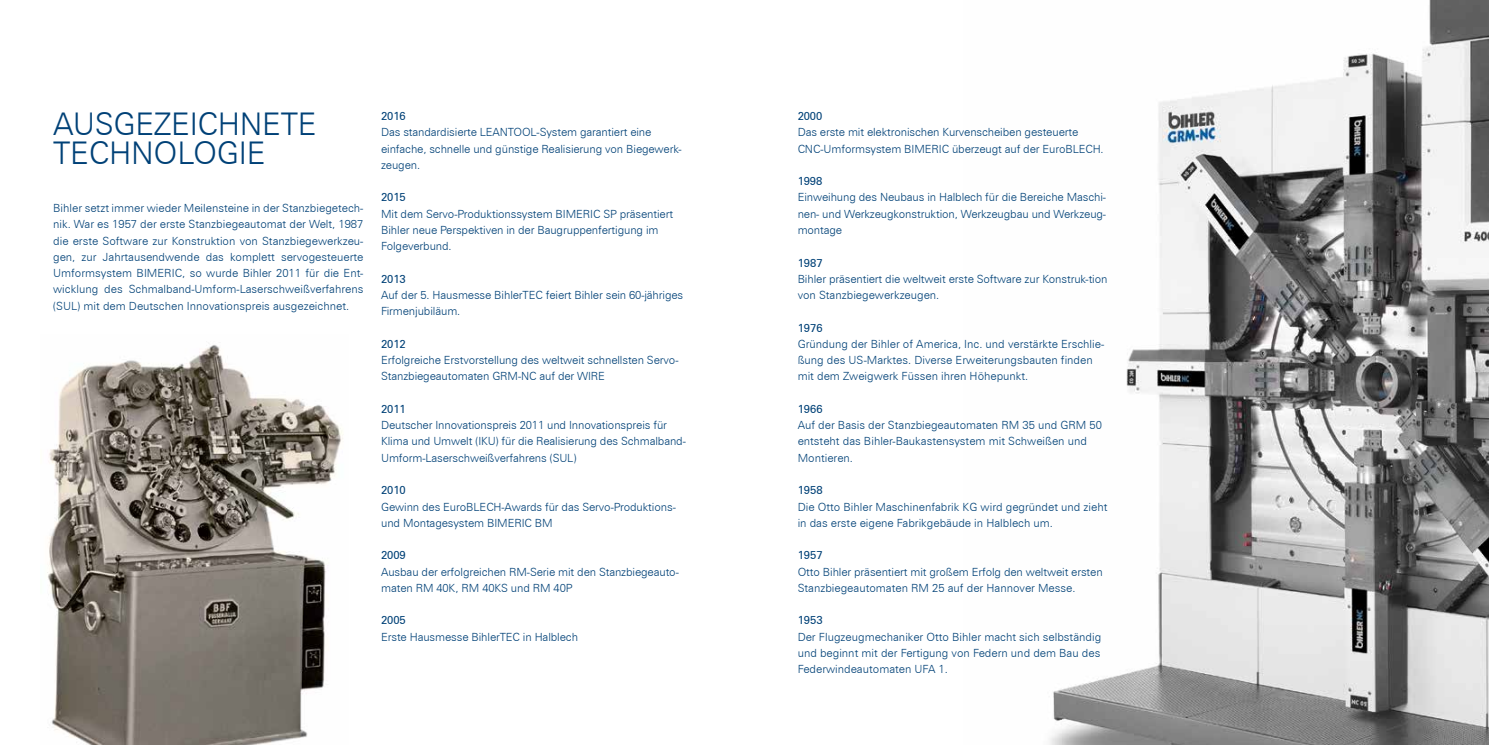
<style>
.page{position:relative;width:1489px;height:745px;background:#fff}
.page>*{position:absolute;margin:0;border:0;box-sizing:border-box;transform-origin:0 0}
.t1{font:300 31.25px/28.8px "Zurich BT";letter-spacing:-.01em;color:#004177}
.t2{font:300 11.25px/16.2px "Zurich BT";letter-spacing:-.01em;color:#004177}
.t3{font:11.25px "Zurich BT";letter-spacing:-.01em;color:#004177}
</style>
<div class="page">
<img style="left:47px;top:345px;width:296px;height:399px">
<img style="left:1050px;top:0;width:438px;height:744px">
<h1 class="t1" style="left:53px;top:109px;width:265px">AUSGEZEICHNETE<br>TECHNOLOGIE</h1>
<p class="t2" style="left:53px;top:200px;width:312px;text-align:justify">Bihler setzt immer wieder Meilensteine in der Stanzbiegetech&shy;nik. War es 1957 der erste Stanzbiegeautomat der Welt, 1987 die erste Software zur Konstruktion von Stanzbiegewerkzeu&shy;gen, zur Jahrtausendwende das komplett servogesteuerte Umformsystem BIMERIC, so wurde Bihler 2011 für die Ent&shy;wicklung des Schmalband-Umform-Laserschweißverfahrens (SUL) mit dem Deutschen Innovationspreis ausgezeichnet.</p>
<p class="t3" style="left:381px;top:109px;width:26px">2016</p>
<p class="t2" style="left:381px;top:124px;width:302px">Das standardisierte LEANTOOL-System garantiert eine einfache, schnelle und günstige Realisierung von Biegewerk&shy;zeugen.</p>
<p class="t3" style="left:381px;top:190px;width:26px">2015</p>
<p class="t2" style="left:381px;top:205px;width:293px">Mit dem Servo-Produktionssystem BIMERIC SP präsentiert<br>Bihler neue Perspektiven in der Baugruppenfertigung im<br>Folgeverbund.</p>
<p class="t3" style="left:381px;top:272px;width:26px">2013</p>
<p class="t2" style="left:381px;top:287px;width:304px">Auf der 5. Hausmesse BihlerTEC feiert Bihler sein 60-jähriges<br>Firmenjubiläum.</p>
<p class="t3" style="left:381px;top:337px;width:26px">2012</p>
<p class="t2" style="left:381px;top:352px;width:299px">Erfolgreiche Erstvorstellung des weltweit schnellsten Servo-<br>Stanzbiegeautomaten GRM-NC auf der WIRE</p>
<p class="t3" style="left:381px;top:402px;width:26px">2011</p>
<p class="t2" style="left:381px;top:416px;width:306px">Deutscher Innovationspreis 2011 und Innovationspreis für<br>Klima und Umwelt (IKU) für die Realisierung des Schmalband-<br>Umform-Laserschweißverfahrens (SUL)</p>
<p class="t3" style="left:381px;top:483px;width:26px">2010</p>
<p class="t2" style="left:381px;top:498px;width:296px">Gewinn des EuroBLECH-Awards für das Servo-Produktions&shy;und Montagesystem BIMERIC BM</p>
<p class="t3" style="left:381px;top:548px;width:26px">2009</p>
<p class="t2" style="left:381px;top:563px;width:299px">Ausbau der erfolgreichen RM-Serie mit den Stanzbiegeauto&shy;maten RM 40K, RM 40KS und RM 40P</p>
<p class="t3" style="left:381px;top:613px;width:26px">2005</p>
<p class="t2" style="left:381px;top:628px;width:198px">Erste Hausmesse BihlerTEC in Halblech</p>
<p class="t3" style="left:797px;top:109px;width:26px">2000</p>
<p class="t2" style="left:797px;top:124px;width:307px">Das erste mit elektronischen Kurvenscheiben gesteuerte<br>CNC-Umformsystem BIMERIC überzeugt auf der EuroBLECH.</p>
<p class="t3" style="left:797px;top:174px;width:26px">1998</p>
<p class="t2" style="left:797px;top:189px;width:310px;text-align:justify">Einweihung des Neubaus in Halblech für die Bereiche Maschi&shy;nen- und Werkzeugkonstruktion, Werkzeugbau und Werkzeug&shy;montage</p>
<p class="t3" style="left:797px;top:255px;width:26px">1987</p>
<p class="t2" style="left:797px;top:270px;width:311px">Bihler präsentiert die weltweit erste Software zur Konstruk-tion von Stanzbiegewerkzeugen.</p>
<p class="t3" style="left:797px;top:320px;width:26px">1976</p>
<p class="t2" style="left:797px;top:335px;width:308px">Gründung der Bihler of America, Inc. und verstärkte Erschlie&shy;ßung des US-Marktes. Diverse Erweiterungsbauten finden mit dem Zweigwerk Füssen ihren Höhepunkt.</p>
<p class="t3" style="left:797px;top:402px;width:26px">1966</p>
<p class="t2" style="left:797px;top:416px;width:306px">Auf der Basis der Stanzbiegeautomaten RM 35 und GRM 50 entsteht das Bihler-Baukastensystem mit Schweißen und<br>Montieren.</p>
<p class="t3" style="left:797px;top:483px;width:26px">1958</p>
<p class="t2" style="left:797px;top:498px;width:311px">Die Otto Bihler Maschinenfabrik KG wird gegründet und zieht in das erste eigene Fabrikgebäude in Halblech um.</p>
<p class="t3" style="left:797px;top:548px;width:26px">1957</p>
<p class="t2" style="left:797px;top:563px;width:306px">Otto Bihler präsentiert mit großem Erfolg den weltweit ersten<br>Stanzbiegeautomaten RM 25 auf der Hannover Messe.</p>
<p class="t3" style="left:797px;top:613px;width:26px">1953</p>
<p class="t2" style="left:797px;top:628px;width:305px;text-align:justify">Der Flugzeugmechaniker Otto Bihler macht sich selbständig und beginnt mit der Fertigung von Federn und dem Bau des Federwindeautomaten UFA 1.</p>
</div>
